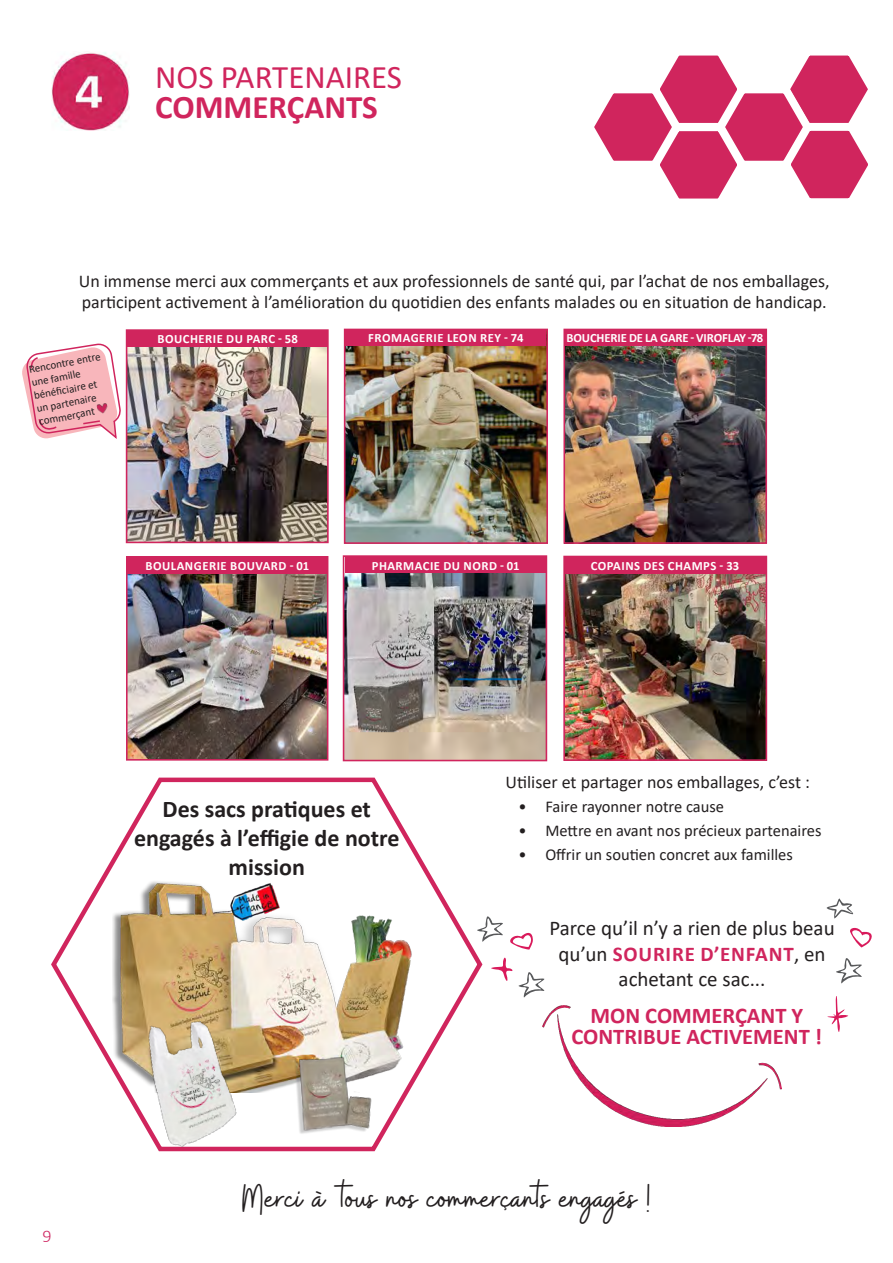
<style>
.page{position:relative;width:893px;height:1263px;background:#fff}
.page>*{position:absolute;margin:0;border:0;box-sizing:border-box;transform-origin:0 0}
.t1{font:39px "Buffalo";letter-spacing:-.05em;color:#231f20}
.t2{font:33px "Calibri";color:#d0255d}
.t3{font:700 33px "Calibri";color:#d0255d}
.t4{font:700 24px/28.8px "Calibri";color:#231f20;text-align:center}
.t5{font:700 22.5px/21px "Calibri";color:#d0255d;text-align:center}
.t6{font:21px/25.2px "Calibri";color:#231f20;text-align:center}
.t7{font:18px/21.6px "Calibri";color:#231f20}
.t8{font:300 18px "Calibri";color:#d02b65}
.t9{font:16.5px "Calibri";color:#231f20}
.t10{font:700 12.6px "Calibri";letter-spacing:.04em;color:#fff}
.t11{font:700 12.6px "Calibri";letter-spacing:-.01em;color:#fff}
.t12{font:11.1px/13.2px "Calibri";color:#231f20}
.s1{font-weight:700;color:#d0255d}
</style>
<div class="page">
<svg style="left:22px;top:343px;width:99px;height:96px"></svg>
<img style="left:543px;top:1006px;width:238px;height:120px">
<svg style="left:51px;top:777px;width:432px;height:375px"></svg>
<img style="left:112px;top:870px;width:322px;height:223px">
<img style="left:271px;top:1046px;width:124px;height:97px">
<img style="left:127px;top:1004px;width:124px;height:148px">
<img style="left:347px;top:346px;width:198px;height:195px">
<div style="left:344px;top:329px;width:204px;height:215px;border:2px solid #d0255d"></div>
<img style="left:566px;top:574px;width:198px;height:184px">
<div style="left:563px;top:556px;width:204px;height:205px;border:2px solid #d0255d"></div>
<img style="left:129px;top:346px;width:197px;height:194px">
<div style="left:126px;top:329px;width:203px;height:214px;border:2px solid #d0255d"></div>
<img style="left:566px;top:346px;width:198px;height:195px">
<div style="left:563px;top:329px;width:204px;height:215px;border:2px solid #d0255d"></div>
<img style="left:129px;top:573px;width:196px;height:185px">
<div style="left:126px;top:556px;width:202px;height:205px;border:2px solid #d0255d"></div>
<img style="left:346px;top:573px;width:198px;height:185px">
<div style="left:343px;top:555px;width:204px;height:206px;border:2px solid #d0255d"></div>
<div style="left:127px;top:330px;width:201px;height:16px;background:#d0255d"></div>
<div style="left:127px;top:557px;width:200px;height:16px;background:#d0255d"></div>
<div style="left:346px;top:330px;width:200px;height:16px;background:#d0255d"></div>
<div style="left:345px;top:557px;width:200px;height:16px;background:#d0255d"></div>
<div style="left:565px;top:330px;width:200px;height:16px;background:#d0255d"></div>
<div style="left:565px;top:558px;width:201px;height:16px;background:#d0255d"></div>
<svg style="left:594px;top:55px;width:274px;height:144px"></svg>
<img style="left:51px;top:52px;width:78px;height:79px">
<svg style="left:826px;top:898px;width:28px;height:21px"></svg>
<svg style="left:827px;top:996px;width:22px;height:36px"></svg>
<svg style="left:491px;top:957px;width:54px;height:41px"></svg>
<svg style="left:850px;top:927px;width:22px;height:20px"></svg>
<svg style="left:836px;top:958px;width:26px;height:26px"></svg>
<svg style="left:476px;top:915px;width:57px;height:34px"></svg>
<h2 class="t2" style="left:155px;top:54px;width:248px">NOS PARTENAIRES</h2>
<h2 class="t3" style="left:155px;top:84px;width:224px">COMMERÇANTS</h2>
<p class="t7" style="left:79px;top:270px;width:752px">Un immense merci aux commerçants et aux professionnels de santé qui, par l’achat de nos emballages, participent activement à l’amélioration du quotidien des enfants malades ou en situation de handicap.</p>
<p class="t12" style="left:28px;top:363px;width:74px;rotate:-11deg">Rencontre entre une famille bénéfi ciaire et un partenaire commerçant</p>
<p class="t10" style="left:157px;top:330px;width:142px">BOUCHERIE DU PARC - 58</p>
<p class="t11" style="left:566px;top:329px;width:198px">BOUCHERIE DE LA GARE - VIROFLAY -78</p>
<p class="t10" style="left:368px;top:329px;width:157px">FROMAGERIE LEON REY - 74</p>
<p class="t10" style="left:146px;top:557px;width:165px">BOULANGERIE BOUVARD - 01</p>
<p class="t10" style="left:372px;top:556px;width:149px">PHARMACIE DU NORD - 01</p>
<p class="t10" style="left:591px;top:557px;width:150px">COPAINS DES CHAMPS - 33</p>
<p class="t8" style="left:43px;top:1224px;width:11px">9</p>
<h3 class="t4" style="left:134px;top:794px;width:267px">Des sacs pratiques et engagés à l’effigie de notre mission</h3>
<p class="t7" style="left:506px;top:771px;width:306px">Utiliser et partager nos emballages, c’est :</p>
<p class="t9" style="left:518px;top:795px;width:207px">• Faire rayonner notre cause</p>
<p class="t9" style="left:518px;top:819px;width:305px">• Mettre en avant nos précieux partenaires</p>
<p class="t9" style="left:518px;top:843px;width:276px">• Offrir un soutien concret aux familles</p>
<p class="t6" style="left:549px;top:915px;width:287px">Parce qu’il n’y a rien de plus beau qu’un <span class="s1">SOURIRE D’ENFANT</span>, en achetant ce sac...</p>
<p class="t5" style="left:571px;top:1004px;width:252px">MON COMMERÇANT Y<br>CONTRIBUE ACTIVEMENT !</p>
<h1 class="t1" style="left:242px;top:1176px;width:410px">Merci à tous nos commerçants engagés !</h1>
</div>
